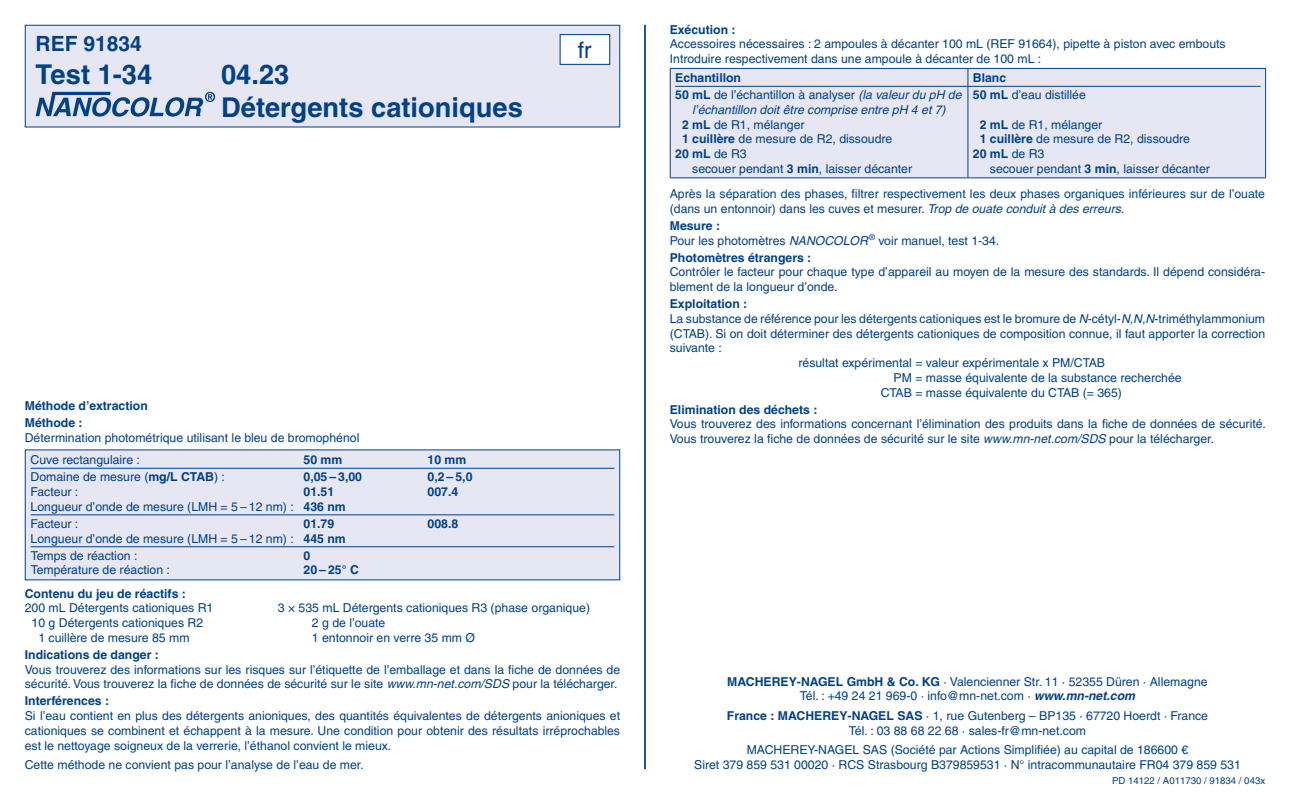
<style>
.page{position:relative;width:1290px;height:794px;background:#fff}
.page>*{position:absolute;margin:0;border:0;box-sizing:border-box;transform-origin:0 0}
.t1{font:700 27.3px/32.9px "Helvetica LT Pro";color:#004189}
.t2{font:22.75px "Helvetica";color:#004189}
.t3{font:700 21px "Helvetica LT Pro";color:#004189}
.t4{font:12.25px/14.7px "Helvetica LT Pro";color:#004189}
.t5{font:700 12.25px/17.2px "Helvetica LT Pro";color:#004189}
.t6{font:italic 12.25px "Helvetica LT Pro";color:#004189}
.t7{font:9.62px "Helvetica LT Pro";color:#004189}
.s1{font-weight:700}
.s2{font-style:italic}
.s3{font-weight:400}
.s4{font-weight:700;font-style:italic}
</style>
<div class="page">
<div style="left:25px;top:25px;width:595px;height:102px;background:#e6e7f3"></div>
<svg style="left:36px;top:92px;width:179px;height:25px"></svg>
<div style="left:25px;top:25px;width:595px;height:102px;border:1px solid #004189"></div>
<div style="left:560px;top:35px;width:50px;height:29px;background:#fff"></div>
<div style="left:560px;top:34px;width:50px;height:31px;border:1px solid #004189"></div>
<hr style="left:644px;top:25px;width:2px;height:744px;background:#004189">
<div style="left:25px;top:450px;width:595px;height:130px;background:#e6e7f3"></div>
<hr style="left:31px;top:468px;width:583px;height:1px;background:#004189">
<hr style="left:31px;top:514px;width:583px;height:1px;background:#004189">
<hr style="left:31px;top:546px;width:583px;height:1px;background:#004189">
<div style="left:671px;top:69px;width:594px;height:108px;background:#e6e7f3"></div>
<hr style="left:670px;top:68px;width:298px;height:1px;background:#004189">
<hr style="left:670px;top:69px;width:1px;height:108px;background:#004189">
<hr style="left:968px;top:68px;width:298px;height:1px;background:#004189">
<hr style="left:967px;top:69px;width:1px;height:108px;background:#004189">
<hr style="left:1265px;top:69px;width:1px;height:108px;background:#004189">
<hr style="left:670px;top:177px;width:298px;height:1px;background:#004189">
<hr style="left:968px;top:177px;width:298px;height:1px;background:#004189">
<hr style="left:675px;top:86px;width:298px;height:1px;background:#004189">
<hr style="left:973px;top:86px;width:287px;height:1px;background:#004189">
<h3 class="t3" style="left:36px;top:30px;width:108px">REF 91834</h3>
<h1 class="t1" style="left:36px;top:58px;width:118px">Test 1‑34</h1>
<h1 class="t1" style="left:221px;top:58px;width:303px">04.23<br>Détergents cationiques</h1>
<h2 class="t2" style="left:578px;top:32px;width:15px">fr</h2>
<p class="t5" style="left:25px;top:397px;width:125px">Méthode d’extraction<br>Méthode :</p>
<p class="t4" style="left:31px;top:427px;width:330px;line-height:22.1px;text-indent:-6px">Détermination photométrique utilisant le bleu de bromophénol<br>Cuve rectangulaire :</p>
<p class="t5" style="left:303px;top:451px;width:40px">50 mm</p>
<p class="t5" style="left:427px;top:451px;width:40px">10 mm</p>
<p class="t4" style="left:31px;top:469px;width:196px">Domaine de mesure (<span class="s1">mg/L CTAB</span>) :</p>
<p class="t5" style="left:303px;top:468px;width:60px">0,05 – 3,00</p>
<p class="t5" style="left:427px;top:468px;width:46px">0,2 – 5,0</p>
<p class="t4" style="left:31px;top:484px;width:49px">Facteur :</p>
<p class="t5" style="left:303px;top:483px;width:32px">01.51</p>
<p class="t5" style="left:427px;top:483px;width:32px">007.4</p>
<p class="t4" style="left:31px;top:498px;width:317px;line-height:17.2px">Longueur d’onde de mesure (LMH = 5 – 12 nm) : <span class="s1">436 nm<br></span>Facteur :</p>
<p class="t5" style="left:303px;top:515px;width:32px">01.79</p>
<p class="t5" style="left:428px;top:515px;width:32px">008.8</p>
<p class="t4" style="left:31px;top:529px;width:317px;line-height:17.2px">Longueur d’onde de mesure (LMH = 5 – 12 nm) : <span class="s1">445 nm<br></span>Temps de réaction :</p>
<p class="t5" style="left:303px;top:547px;width:8px">0</p>
<p class="t4" style="left:31px;top:563px;width:141px">Température de réaction :</p>
<p class="t5" style="left:303px;top:561px;width:57px">20 – 25° C</p>
<p class="t5" style="left:25px;top:584px;width:163px">Contenu du jeu de réactifs :</p>
<p class="t4" style="left:25px;top:600px;width:190px">200 mL Détergents cationiques R1</p>
<p class="t4" style="left:278px;top:600px;width:314px">3 × 535 mL Détergents cationiques R3 (phase organique)</p>
<p class="t4" style="left:32px;top:615px;width:173px">10 g Détergents cationiques R2</p>
<p class="t4" style="left:312px;top:615px;width:75px">2 g de l’ouate</p>
<p class="t4" style="left:38px;top:630px;width:153px">1 cuillère de mesure 85 mm</p>
<p class="t4" style="left:312px;top:630px;width:165px">1 entonnoir en verre 35 mm Ø</p>
<p class="t5" style="left:25px;top:646px;width:136px">Indications de danger :</p>
<p class="t4" style="left:25px;top:662px;width:597px">Vous trouverez des informations sur les risques sur l’étiquette de l’emballage et dans la fiche de données de sécurité. Vous trouverez la fiche de données de sécurité sur le site <span class="s2">www.mn-net.com/SDS</span> pour la télécharger.</p>
<p class="t5" style="left:25px;top:692px;width:86px">Interférences :</p>
<p class="t4" style="left:25px;top:708px;width:597px;text-align:justify">Si l’eau contient en plus des détergents anioniques, des quantités équivalentes de détergents anioniques et cationiques se combinent et échappent à la mesure. Une condition pour obtenir des résultats irréprochables est le nettoyage soigneux de la verrerie, l’éthanol convient le mieux.</p>
<p class="t4" style="left:25px;top:757px;width:340px">Cette méthode ne convient pas pour l’analyse de l’eau de mer.</p>
<p class="t5" style="left:670px;top:21px;width:67px">Exécution :</p>
<p class="t4" style="left:670px;top:37px;width:557px">Accessoires nécessaires : 2 ampoules à décanter 100 mL (REF 91664), pipette à piston avec embouts<br>Introduire respectivement dans une ampoule à décanter de 100 mL :</p>
<p class="t4" style="left:675px;top:69px;width:288px;line-height:17.2px"><span class="s1">Echantillon<br>50 mL</span> de l’échantillon à analyser <span class="s2">(la valeur du pH de</span></p>
<p class="t6" style="left:692px;top:103px;width:255px">l’échantillon doit être comprise entre pH 4 et 7)</p>
<p class="t4" style="left:682px;top:117px;width:124px"><span class="s1">2 mL</span> de R1, mélanger</p>
<p class="t4" style="left:682px;top:132px;width:212px"><span class="s1">1 cuillère</span> de mesure de R2, dissoudre</p>
<p class="t5" style="left:675px;top:145px;width:73px">20 mL <span class="s3">de R3</span></p>
<p class="t4" style="left:692px;top:161px;width:221px">secouer pendant <span class="s1">3 min</span>, laisser décanter</p>
<p class="t4" style="left:973px;top:69px;width:115px;line-height:17.2px"><span class="s1">Blanc<br>50 mL</span> d’eau distillée</p>
<p class="t4" style="left:980px;top:117px;width:124px"><span class="s1">2 mL</span> de R1, mélanger</p>
<p class="t4" style="left:980px;top:132px;width:212px"><span class="s1">1 cuillère</span> de mesure de R2, dissoudre</p>
<p class="t5" style="left:973px;top:145px;width:73px">20 mL <span class="s3">de R3</span></p>
<p class="t4" style="left:990px;top:161px;width:221px">secouer pendant <span class="s1">3 min</span>, laisser décanter</p>
<p class="t4" style="left:670px;top:186px;width:597px">Après la séparation des phases, filtrer respectivement les deux phases organiques inférieures sur de l’ouate (dans un entonnoir) dans les cuves et mesurer. <span class="s2">Trop de ouate conduit à des erreurs.</span></p>
<p class="t4" style="left:670px;top:218px;width:331px"><span class="s1">Mesure :<br></span>Pour les photomètres <span class="s2">NANOCOLOR</span> <sup>®</sup> voir manuel, test 1‑34.</p>
<p class="t5" style="left:670px;top:249px;width:143px">Photomètres étrangers :</p>
<p class="t4" style="left:670px;top:265px;width:597px">Contrôler le facteur pour chaque type d’appareil au moyen de la mesure des standards. Il dépend considéra‑ blement de la longueur d’onde.</p>
<p class="t5" style="left:670px;top:295px;width:79px">Exploitation :</p>
<p class="t4" style="left:670px;top:311px;width:597px">La substance de référence pour les détergents cationiques est le bromure de <span class="s2">N</span>-cétyl-<span class="s2">N,N,N</span>-triméthylammonium</p>
<p class="t4" style="left:670px;top:326px;width:597px">(CTAB). Si on doit déterminer des détergents cationiques de composition connue, il faut apporter la correction</p>
<p class="t4" style="left:670px;top:341px;width:54px">suivante :</p>
<p class="t4" style="left:798px;top:355px;width:308px">résultat expérimental = valeur expérimentale x PM/CTAB</p>
<p class="t4" style="left:893px;top:370px;width:290px">PM = masse équivalente de la substance recherchée</p>
<p class="t4" style="left:881px;top:385px;width:243px">CTAB = masse équivalente du CTAB (= 365)</p>
<p class="t5" style="left:670px;top:401px;width:149px">Elimination des déchets :</p>
<p class="t4" style="left:670px;top:417px;width:598px">Vous trouverez des informations concernant l’élimination des produits dans la fiche de données de sécurité.<br>Vous trouverez la fiche de données de sécurité sur le site <span class="s2">www.mn-net.com/SDS</span> pour la télécharger.</p>
<p class="t4" style="left:727px;top:674px;width:482px;text-align:center"><span class="s1">MACHEREY‑NAGEL GmbH &amp; Co. KG</span> · Valencienner Str. 11 · 52355 Düren · Allemagne<br>Tél. : +49 24 21 969‑0 · info@mn-net.com · <span class="s4">www.mn-net.com</span></p>
<p class="t4" style="left:727px;top:708px;width:483px;text-align:center"><span class="s1">France : MACHEREY‑NAGEL SAS</span> · 1, rue Gutenberg – BP135 · 67720 Hoerdt · France<br>Tél. : 03 88 68 22 68 · sales-fr@mn-net.com</p>
<p class="t4" style="left:694px;top:743px;width:548px;text-align:center">MACHEREY‑NAGEL SAS (Société par Actions Simplifiée) au capital de 186600 €<br>Siret 379 859 531 00020 · RCS Strasbourg B379859531 · N° intracommunautaire FR04 379 859 531</p>
<p class="t7" style="left:1112px;top:774px;width:155px">PD 14122 / A011730 / 91834 / 043x</p>
</div>
